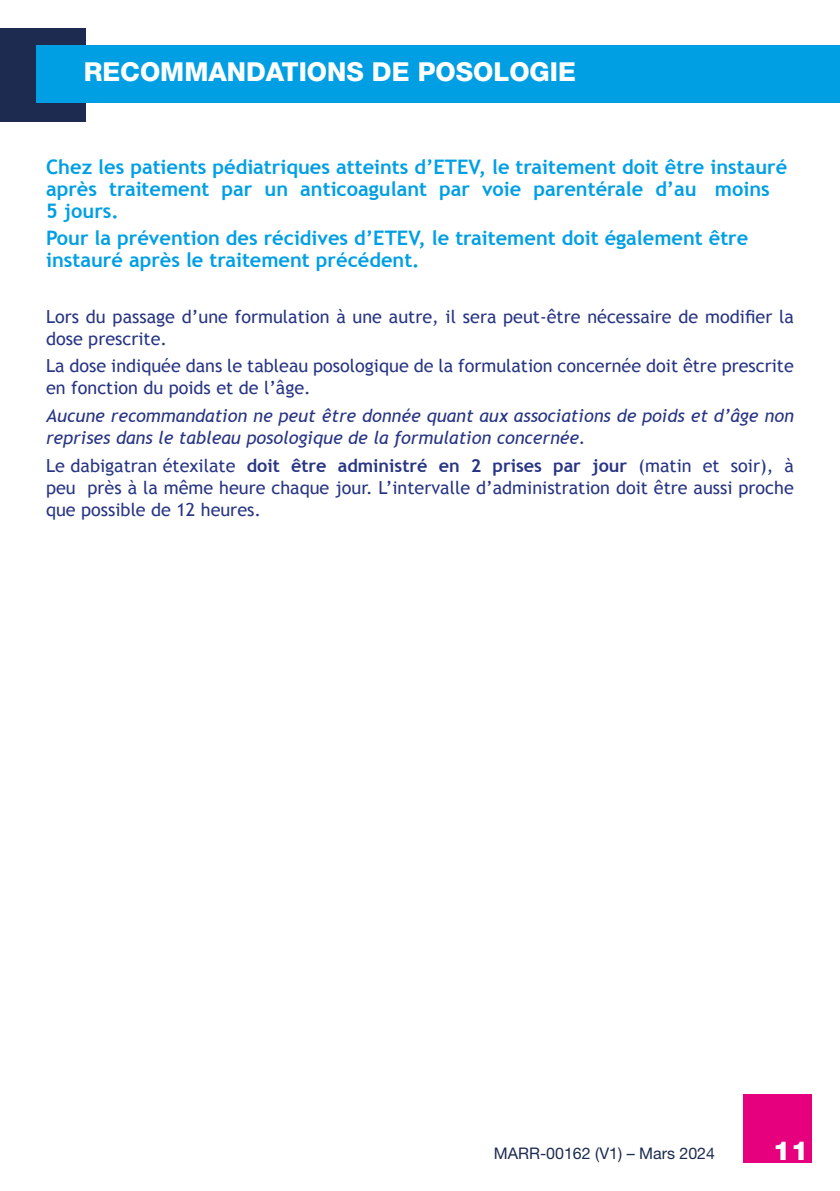
<style>
.page{position:relative;width:840px;height:1191px;background:#fff}
.page>*{position:absolute;margin:0;border:0;box-sizing:border-box;transform-origin:0 0}
.t1{font:800 26px "Helvetica Neue LT Com";color:#fff}
.t2{font:800 26px "Helvetica Neue LT Com";color:#fff;scale:1.1 1}
.t3{font:700 20px/22px "Trebuchet MS";color:#009fe3}
.t4{font:18px/22px "Trebuchet MS";color:#283583}
.t5{font:italic 18px/22px "Trebuchet MS";color:#283583}
.t6{font:16px "Helvetica Neue LT Std";color:#1d2b50}
.s1{font-weight:700}
</style>
<div class="page">
<div style="left:743px;top:1094px;width:68px;height:68px;background:#e6007d"></div>
<div style="left:0;top:28px;width:85px;height:94px;background:#1d2b50"></div>
<div style="left:36px;top:46px;width:803px;height:57px;background:#009fe3"></div>
<p class="t1" style="left:84px;top:56px;width:493px">RECOMMANDATIONS DE POSOLOGIE</p>
<p class="t3" style="left:46px;top:155px;width:742px">Chez les patients pédiatriques atteints d’ETEV, le traitement doit être instauré après traitement par un anticoagulant par voie parentérale d’au moins<br>5 jours.</p>
<p class="t3" style="left:46px;top:227px;width:703px">Pour la prévention des récidives d’ETEV, le traitement doit également être instauré après le traitement précédent.</p>
<p class="t4" style="left:46px;top:305px;width:749px">Lors du passage d’une formulation à une autre, il sera peut-être nécessaire de modifier la dose prescrite.</p>
<p class="t4" style="left:46px;top:355px;width:748px">La dose indiquée dans le tableau posologique de la formulation concernée doit être prescrite en fonction du poids et de l’âge.</p>
<p class="t5" style="left:46px;top:405px;width:748px">Aucune recommandation ne peut être donnée quant aux associations de poids et d’âge non reprises dans le tableau posologique de la formulation concernée.</p>
<p class="t4" style="left:46px;top:454px;width:748px;text-align:justify">Le dabigatran étexilate <span class="s1">doit être administré en 2 prises par jour</span> (matin et soir), à peu près à la même heure chaque jour. L’intervalle d’administration doit être aussi proche que possible de 12 heures.</p>
<p class="t6" style="left:493px;top:1144px;width:223px">MARR-00162 (V1) – Mars 2024</p>
<h1 class="t2" style="left:772px;top:1135px;width:34px">11</h1>
</div>
